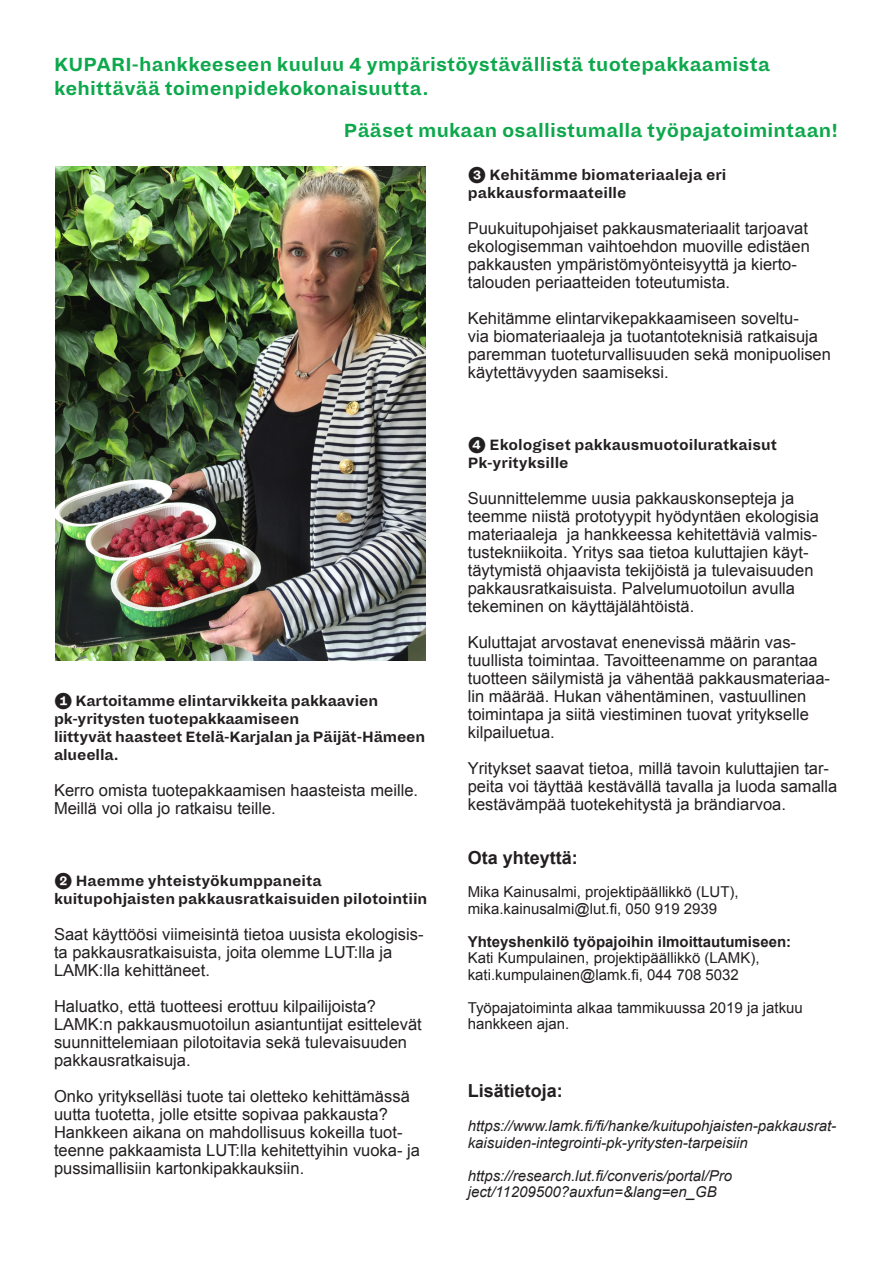
<style>
.page{position:relative;width:893px;height:1263px;background:#fff}
.page>*{position:absolute;margin:0;border:0;box-sizing:border-box;transform-origin:0 0}
.t1{font:700 21px "Dia";letter-spacing:.01em;color:#0ca84b}
.t2{font:700 18px "Arial";color:#231f20}
.t3{font:16.5px/18px "Arial";color:#231f20}
.t4{font:700 16.5px/18px "Dia";letter-spacing:-.005em;color:#231f20}
.t5{font:15px/16.5px "Arial";color:#231f20}
.t6{font:italic 15px/16.5px "Arial";color:#231f20}
.t7{font:700 15px "Arial";color:#231f20}
</style>
<div class="page">
<img style="left:56px;top:167px;width:370px;height:493px">
<p class="t1" style="left:54px;top:52px;width:717px">KUPARI-hankkeeseen kuuluu 4 ympäristöystävällistä tuotepakkaamista</p>
<p class="t1" style="left:54px;top:76px;width:376px">kehittävää toimenpidekokonaisuutta.</p>
<p class="t1" style="left:344px;top:118px;width:496px">Pääset mukaan osallistumalla työpajatoimintaan!</p>
<p class="t4" style="left:54px;top:691px;width:326px">❶ Kartoitamme elintarvikkeita pakkaavien</p>
<p class="t4" style="left:54px;top:709px;width:247px">pk-yritysten tuotepakkaamiseen</p>
<p class="t4" style="left:54px;top:727px;width:373px">liittyvät haasteet Etelä-Karjalan ja Päijät-Hämeen alueella.</p>
<p class="t3" style="left:54px;top:781px;width:366px">Kerro omista tuotepakkaamisen haasteista meille.<br>Meillä voi olla jo ratkaisu teille.</p>
<p class="t4" style="left:54px;top:871px;width:269px">❷ Haemme yhteistyökumppaneita</p>
<p class="t4" style="left:54px;top:889px;width:375px">kuitupohjaisten pakkausratkaisuiden pilotointiin</p>
<p class="t3" style="left:54px;top:925px;width:371px">Saat käyttöösi viimeisintä tietoa uusista ekologisis&shy;ta pakkausratkaisuista, joita olemme LUT:lla ja</p>
<p class="t3" style="left:54px;top:961px;width:157px">LAMK:lla kehittäneet.</p>
<p class="t3" style="left:54px;top:997px;width:369px">Haluatko, että tuotteesi erottuu kilpailijoista?<br>LAMK:n pakkausmuotoilun asiantuntijat esittelevät suunnittelemiaan pilotoitavia sekä tulevaisuuden pakkausratkaisuja.</p>
<p class="t3" style="left:54px;top:1087px;width:367px">Onko yritykselläsi tuote tai oletteko kehittämässä uutta tuotetta, jolle etsitte sopivaa pakkausta?<br>Hankkeen aikana on mahdollisuus kokeilla tuot&shy;teenne pakkaamista LUT:lla kehitettyihin vuoka- ja pussimallisiin kartonkipakkauksiin.</p>
<p class="t4" style="left:468px;top:166px;width:260px">❸ Kehitämme biomateriaaleja eri</p>
<p class="t4" style="left:468px;top:184px;width:160px">pakkausformaateille</p>
<p class="t3" style="left:468px;top:219px;width:344px">Puukuitupohjaiset pakkausmateriaalit tarjoavat ekologisemman vaihtoehdon muoville edistäen</p>
<p class="t3" style="left:468px;top:255px;width:331px">pakkausten ympäristömyönteisyyttä ja kierto&shy;talouden periaatteiden toteutumista.</p>
<p class="t3" style="left:468px;top:309px;width:365px">Kehitämme elintarvikepakkaamiseen soveltu-<br>via biomateriaaleja ja tuotantoteknisiä ratkaisuja paremman tuoteturvallisuuden sekä monipuolisen käytettävyyden saamiseksi.</p>
<p class="t4" style="left:468px;top:436px;width:311px">❹ Ekologiset pakkausmuotoiluratkaisut</p>
<p class="t4" style="left:468px;top:454px;width:102px">Pk-yrityksille</p>
<p class="t3" style="left:468px;top:489px;width:353px">Suunnittelemme uusia pakkauskonsepteja ja teemme niistä prototyypit hyödyntäen ekologisia materiaaleja ja hankkeessa kehitettäviä valmis&shy;tustekniikoita. Yritys saa tietoa kuluttajien käyt&shy;täytymistä ohjaavista tekijöistä ja tulevaisuuden pakkausratkaisuista. Palvelumuotoilun avulla tekeminen on käyttäjälähtöistä.</p>
<p class="t3" style="left:468px;top:633px;width:364px">Kuluttajat arvostavat enenevissä määrin vas&shy;tuullista toimintaa. Tavoitteenamme on parantaa tuotteen säilymistä ja vähentää pakkausmateriaa&shy;lin määrää. Hukan vähentäminen, vastuullinen toimintapa ja siitä viestiminen tuovat yritykselle kilpailuetua.</p>
<p class="t3" style="left:468px;top:759px;width:371px">Yritykset saavat tietoa, millä tavoin kuluttajien tar&shy;peita voi täyttää kestävällä tavalla ja luoda samalla kestävämpää tuotekehitystä ja brändiarvoa.</p>
<p class="t2" style="left:468px;top:846px;width:112px">Ota yhteyttä:</p>
<p class="t5" style="left:468px;top:884px;width:272px">Mika Kainusalmi, projektipäällikkö (LUT),</p>
<p class="t5" style="left:468px;top:900px;width:251px">mika.kainusalmi@lut.fi, 050 919 2939</p>
<p class="t7" style="left:468px;top:931px;width:325px">Yhteyshenkilö työpajoihin ilmoittautumiseen:</p>
<p class="t5" style="left:468px;top:950px;width:293px">Kati Kumpulainen, projektipäällikkö (LAMK),</p>
<p class="t5" style="left:468px;top:966px;width:273px">kati.kumpulainen@lamk.fi, 044 708 5032</p>
<p class="t5" style="left:468px;top:999px;width:337px">Työpajatoiminta alkaa tammikuussa 2019 ja jatkuu hankkeen ajan.</p>
<p class="t2" style="left:468px;top:1078px;width:97px">Lisätietoja:</p>
<p class="t6" style="left:468px;top:1118px;width:370px">https://www.lamk.fi/fi/hanke/kuitupohjaisten-pakkausrat&shy;kaisuiden-integrointi-pk-yritysten-tarpeisiin</p>
<p class="t6" style="left:468px;top:1167px;width:266px">https://research.lut.fi/converis/portal/Pro</p>
<p class="t6" style="left:468px;top:1184px;width:251px">ject/11209500?auxfun=&amp;lang=en_GB</p>
</div>
